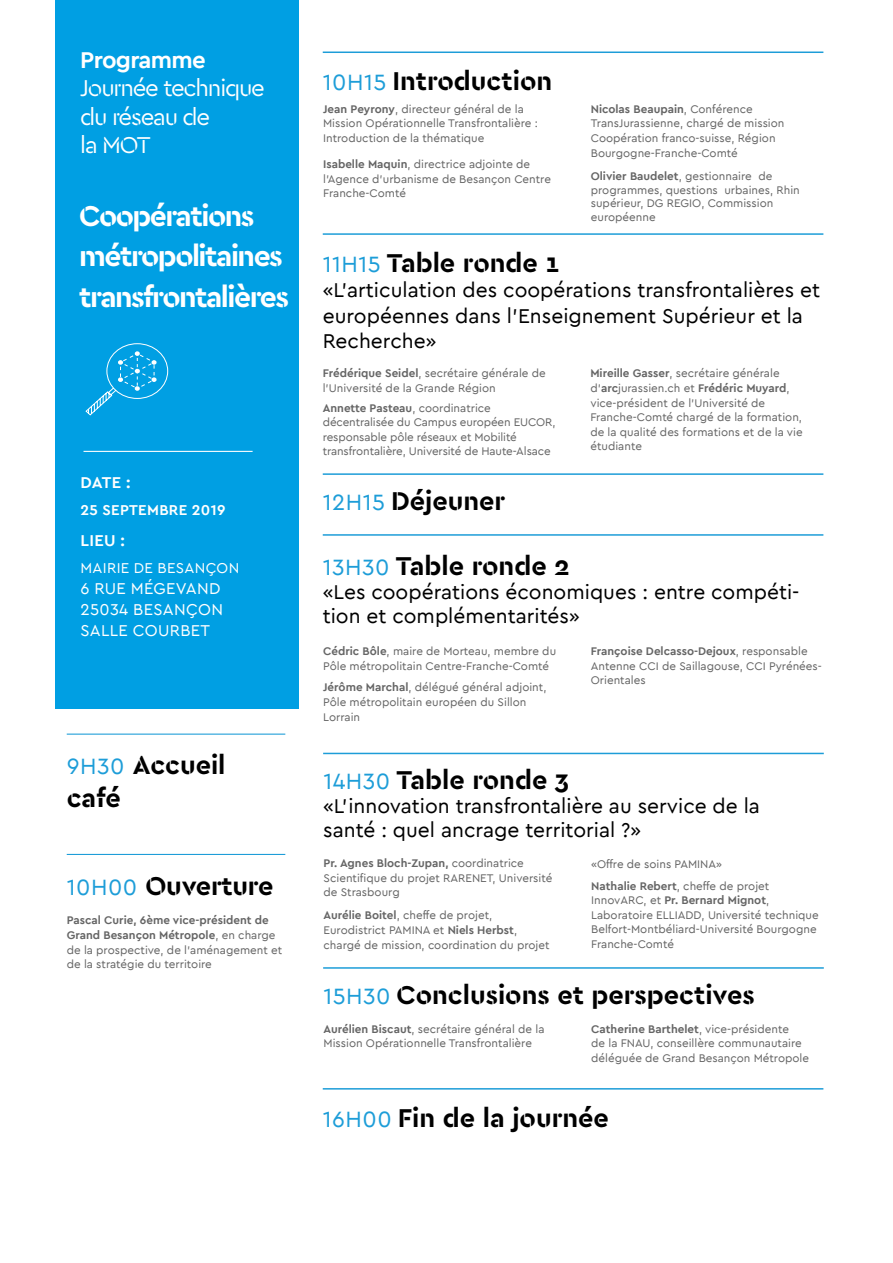
<style>
.page{position:relative;width:893px;height:1263px;background:#fff}
.page>*{position:absolute;margin:0;border:0;box-sizing:border-box;transform-origin:0 0}
.t1{font:700 30px/40.5px "Cera Stencil PRO";letter-spacing:-.05em;color:#fff}
.t2{font:700 27px/32.4px "Cera Stencil PRO";color:#000}
.t3{font:24px/28.5px "Cera Stencil PRO";letter-spacing:-.05em;color:#fff}
.t4{font:700 24px "Cera";letter-spacing:-.03em;color:#fff}
.t5{font:21px/25.2px "Cera";color:#000}
.t6{font:16.5px/21px "Cera";letter-spacing:.02em;color:#fff}
.t7{font:700 16.5px "Cera";letter-spacing:.02em;color:#fff}
.t8{font:15px "Cera";letter-spacing:.02em;color:#fff}
.t9{font:700 15px "Cera";letter-spacing:.02em;color:#fff}
.t10{font:11.7px/14.5px "Cera";color:#656565}
.s1{font-family:"Cera";font-weight:400;font-size:23.25px;color:#1d9dd8}
.s2{font-weight:700}
</style>
<div class="page">
<div style="left:55px;top:0;width:244px;height:709px;background:#009fe3"></div>
<hr style="left:84px;top:451px;width:169px;height:1px;background:#fff">
<hr style="left:323px;top:52px;width:500px;height:1px;background:#1d9dd8">
<hr style="left:323px;top:233px;width:500px;height:2px;background:#1d9dd8">
<hr style="left:323px;top:534px;width:500px;height:2px;background:#1d9dd8">
<hr style="left:323px;top:473px;width:500px;height:2px;background:#1d9dd8">
<hr style="left:323px;top:1088px;width:500px;height:1px;background:#1d9dd8">
<svg style="left:85px;top:343px;width:83px;height:73px"></svg>
<hr style="left:67px;top:733px;width:218px;height:2px;background:#1d9dd8">
<hr style="left:67px;top:854px;width:218px;height:1px;background:#1d9dd8">
<hr style="left:323px;top:753px;width:501px;height:1px;background:#1d9dd8">
<hr style="left:323px;top:967px;width:501px;height:2px;background:#1d9dd8">
<h3 class="t4" style="left:80px;top:44px;width:127px">Programme</h3>
<h3 class="t3" style="left:80px;top:73px;width:186px">Journée technique du réseau de<br>la MOT</h3>
<h1 class="t1" style="left:79px;top:194px;width:211px">Coopérations métropolitaines transfrontalières</h1>
<h3 class="t7" style="left:80px;top:472px;width:52px">DATE :</h3>
<p class="t9" style="left:80px;top:500px;width:146px">25 SEPTEMBRE 2019</p>
<h3 class="t7" style="left:80px;top:530px;width:46px">LIEU :</h3>
<p class="t8" style="left:80px;top:558px;width:160px">MAIRIE DE BESANÇON</p>
<h3 class="t6" style="left:80px;top:578px;width:144px">6 RUE MÉGEVAND<br>25034 BESANÇON<br>SALLE COURBET</h3>
<h2 class="t2" style="left:67px;top:748px;width:160px"><span class="s1">9H30</span> Accueil café</h2>
<h2 class="t2" style="left:67px;top:869px;width:208px"><span class="s1">10H00</span> Ouverture</h2>
<p class="t10" style="left:67px;top:913px;width:217px"><span class="s2">Pascal Curie, 6ème vice-président de Grand Besançon Métropole</span>, en charge de la prospective, de l’aménagement et de la stratégie du territoire</p>
<h2 class="t2" style="left:323px;top:64px;width:231px"><span class="s1">10H15</span> Introduction</h2>
<p class="t10" style="left:323px;top:101px;width:216px"><span class="s2">Jean Peyrony</span>, directeur général de la<br>Mission Opérationnelle Transfrontalière :<br>Introduction de la thématique</p>
<p class="t10" style="left:323px;top:157px;width:229px"><span class="s2">Isabelle Maquin</span>, directrice adjointe de l’Agence d’urbanisme de Besançon Centre<br>Franche-Comté</p>
<p class="t10" style="left:591px;top:101px;width:195px"><span class="s2">Nicolas Beaupain</span>, Conférence TransJurassienne, chargé de mission Coopération franco-suisse, Région Bourgogne-Franche-Comté</p>
<p class="t10" style="left:591px;top:169px;width:210px;line-height:13.5px"><span class="s2">Olivier Baudelet</span>, gestionnaire de programmes, questions urbaines, Rhin supérieur, DG REGIO, Commission européenne</p>
<h2 class="t2" style="left:323px;top:246px;width:238px"><span class="s1">11H15</span> Table ronde 1</h2>
<h3 class="t5" style="left:323px;top:277px;width:499px">«L’articulation des coopérations transfrontalières et européennes dans l’Enseignement Supérieur et la<br>Recherche»</h3>
<p class="t10" style="left:323px;top:365px;width:225px"><span class="s2">Frédérique Seidel</span>, secrétaire générale de l’Université de la Grande Région</p>
<p class="t10" style="left:323px;top:400px;width:234px"><span class="s2">Annette Pasteau</span>, coordinatrice décentralisée du Campus européen EUCOR, responsable pôle réseaux et Mobilité transfrontalière, Université de Haute-Alsace</p>
<h2 class="t2" style="left:323px;top:484px;width:184px"><span class="s1">12H15</span> Déjeuner</h2>
<p class="t10" style="left:590px;top:366px;width:214px"><span class="s2">Mireille Gasser</span>, secrétaire générale d’<span class="s2">arc</span>jurassien.ch et <span class="s2">Frédéric Muyard</span>, vice-président de l’Université de Franche-Comté chargé de la formation, de la qualité des formations et de la vie étudiante</p>
<h2 class="t2" style="left:323px;top:549px;width:248px"><span class="s1">13H30</span> Table ronde 2</h2>
<h3 class="t5" style="left:323px;top:579px;width:478px;line-height:24px">«Les coopérations économiques : entre compéti&shy;tion et complémentarités»</h3>
<p class="t10" style="left:323px;top:643px;width:235px"><span class="s2">Cédric Bôle</span>, maire de Morteau, membre du<br>Pôle métropolitain Centre-Franche-Comté</p>
<p class="t10" style="left:323px;top:680px;width:225px"><span class="s2">Jérôme Marchal</span>, délégué général adjoint,<br>Pôle métropolitain européen du Sillon<br>Lorrain</p>
<p class="t10" style="left:591px;top:643px;width:233px"><span class="s2">Françoise Delcasso-Dejoux</span>, responsable<br>Antenne CCI de Saillagouse, CCI Pyrénées-<br>Orientales</p>
<h2 class="t2" style="left:323px;top:763px;width:248px"><span class="s1">14H30</span> Table ronde 3</h2>
<h3 class="t5" style="left:323px;top:793px;width:438px;line-height:24px">«L’innovation transfrontalière au service de la santé : quel ancrage territorial ?»</h3>
<p class="t10" style="left:324px;top:855px;width:230px"><span class="s2">Pr. Agnes Bloch-Zupan,</span> coordinatrice<br>Scientifique du projet RARENET, Université de Strasbourg</p>
<p class="t10" style="left:324px;top:908px;width:227px"><span class="s2">Aurélie Boitel</span>, cheffe de projet,<br>Eurodistrict PAMINA et <span class="s2">Niels Herbst</span>, chargé de mission, coordination du projet</p>
<p class="t10" style="left:591px;top:852px;width:180px;line-height:21.8px">«Offre de soins PAMINA»<br><span class="s2">Nathalie Rebert</span>, cheffe de projet</p>
<p class="t10" style="left:591px;top:892px;width:229px">InnovARC, et <span class="s2">Pr. Bernard Mignot</span>, Laboratoire ELLIADD, Université technique Belfort-Montbéliard-Université Bourgogne Franche-Comté</p>
<h2 class="t2" style="left:323px;top:977px;width:433px"><span class="s1">15H30</span> Conclusions et perspectives</h2>
<p class="t10" style="left:324px;top:1021px;width:222px"><span class="s2">Aurélien Biscaut</span>, secrétaire général de la<br>Mission Opérationnelle Transfrontalière</p>
<p class="t10" style="left:591px;top:1021px;width:219px"><span class="s2">Catherine Barthelet</span>, vice-présidente<br>de la FNAU, conseillère communautaire déléguée de Grand Besançon Métropole</p>
<h2 class="t2" style="left:323px;top:1100px;width:287px"><span class="s1">16H00</span> Fin de la journée</h2>
</div>
